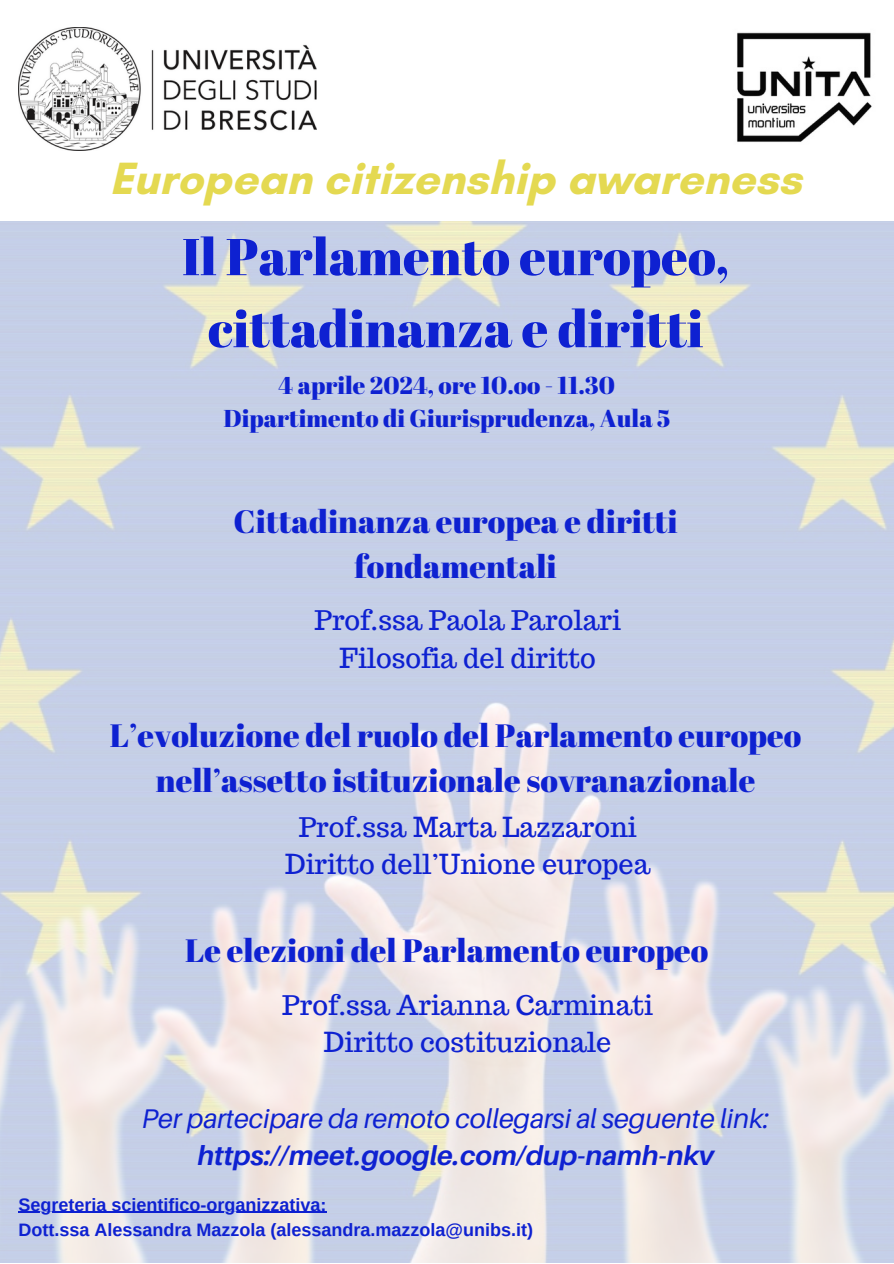
<style>
.page{position:relative;width:894px;height:1264px;background:#fff}
.page>*{position:absolute;margin:0;border:0;box-sizing:border-box;transform-origin:0 0}
.t1{font:51.6px/72px "Abril Fatface";color:#0e21d1;text-align:center}
.t2{font:700 46.05px "Glacial Indifference";color:#e4d951}
.t3{font:32.25px/45px "Abril Fatface";color:#0e21d1;text-align:center}
.t4{font:27px/37.2px "Trocchi";color:#0e21d1;text-align:center}
.t5{font:italic 27px/37.2px "Aileron";color:#0e21d1;text-align:center}
.t6{font:24.3px/33.3px "Abril Fatface";color:#0e21d1;text-align:center}
.t7{font:700 18px "Arimo";color:#0e21d1}
.s1{font-weight:700}
</style>
<div class="page">
<img style="left:0;top:222px;width:893px;height:1040px">
<img style="left:737px;top:32px;width:135px;height:110px">
<img style="left:18px;top:28px;width:299px;height:122px">
<hr style="left:18px;top:1211px;width:309px;height:1px;background:#0e21d1">
<h4 class="t2" style="left:110px;top:150px;width:693px">European citizenship awareness</h4>
<h2 class="t1" style="left:182px;top:219px;width:549px">Il Parlamento europeo, cittadinanza e diritti</h2>
<h4 class="t6" style="left:223px;top:368px;width:448px">4 aprile 2024, ore 10.oo - 11.30<br>Dipartimento di Giurisprudenza, Aula 5</h4>
<p class="t3" style="left:233px;top:498px;width:445px">Cittadinanza europea e diritti fondamentali</p>
<h4 class="t4" style="left:314px;top:602px;width:308px">Prof.ssa Paola Parolari<br>Filosofia del diritto</h4>
<h1 class="t3" style="left:110px;top:712px;width:692px">L’evoluzione del ruolo del Parlamento europeo nell’assetto istituzionale sovranazionale</h1>
<h3 class="t4" style="left:285px;top:808px;width:367px">Prof.ssa Marta Lazzaroni<br>Diritto dell’Unione europea</h3>
<h4 class="t3" style="left:185px;top:927px;width:524px">Le elezioni del Parlamento europeo</h4>
<h3 class="t4" style="left:282px;top:986px;width:372px">Prof.ssa Arianna Carminati<br>Diritto costituzionale</h3>
<p class="t5" style="left:142px;top:1099px;width:628px">Per partecipare da remoto collegarsi al seguente link: <span class="s1">https://meet.google.com/dup-namh-nkv</span></p>
<h4 class="t7" style="left:18px;top:1194px;width:309px">Segreteria scientifico-organizzativa:</h4>
<h3 class="t7" style="left:18px;top:1219px;width:516px">Dott.ssa Alessandra Mazzola (alessandra.mazzola@unibs.it)</h3>
</div>
